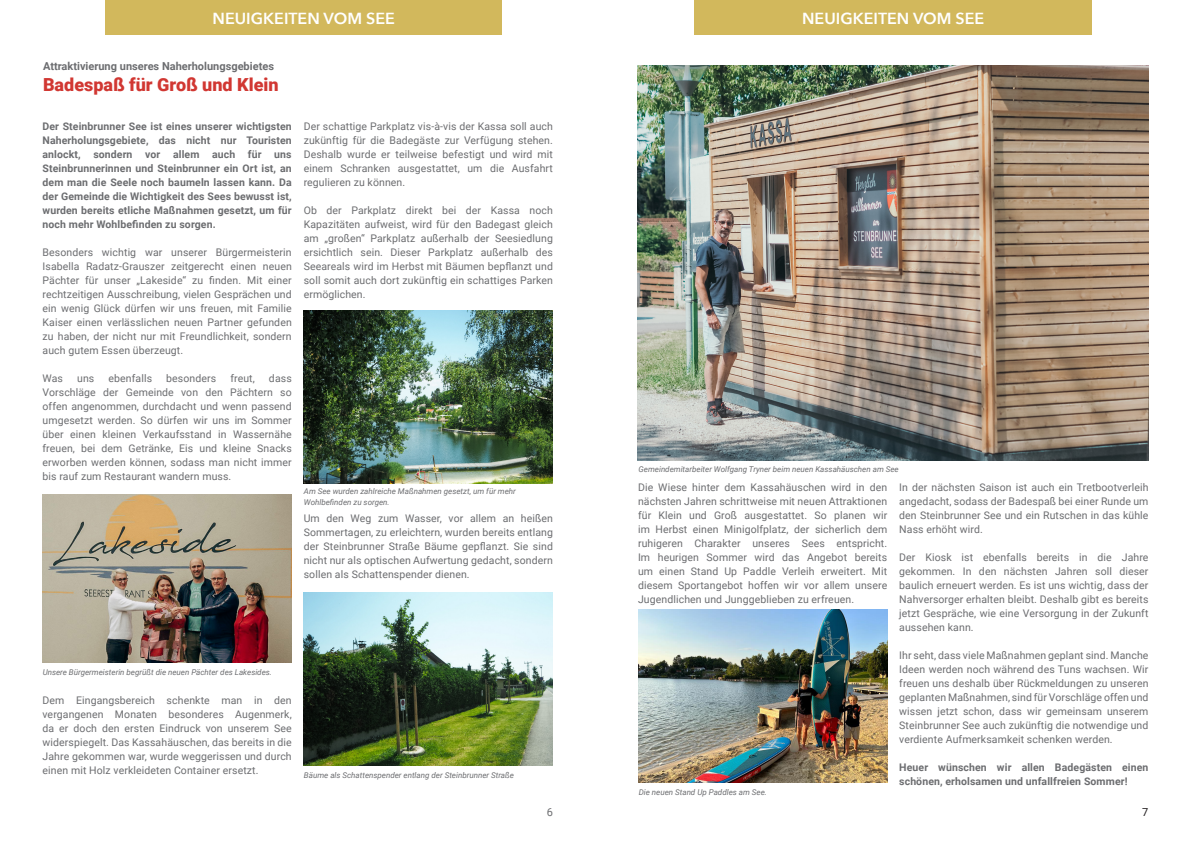
<style>
.page{position:relative;width:1191px;height:842px;background:#fff}
.page>*{position:absolute;margin:0;border:0;box-sizing:border-box;transform-origin:0 0}
._28_30_bold_left{font:900 18px "Roboto";color:#d13732}
.t1{font:600 16px "Avenir Next";color:#fff}
._14_19_Semibold_Ital{font:700 11px "Roboto";color:#6c6d70}
._14_19_Semibold_Ital-2{font:11px "Roboto";color:#6c6d70}
._14_19_Semibold_Ital-3{font:11px "Roboto";color:#231f20}
._14_19_Semibold_Ital-4{font:10.5px/14px "Roboto";letter-spacing:.01em;color:#6c6d70;text-align:justify}
._14_19_Semibold_Ital-5{font:700 10.5px/14px "Roboto";letter-spacing:.01em;color:#6c6d70;text-align:justify}
._14_19_Semibold_Ital-6{font:italic 8px/11px "Roboto";color:#6c6d70}
</style>
<div class="page">
<div style="left:105px;top:0;width:397px;height:35px;background:#d2b85c"></div>
<div style="left:694px;top:0;width:397px;height:35px;background:#d2b85c"></div>
<img style="left:43px;top:495px;width:249px;height:167px">
<img style="left:304px;top:310px;width:249px;height:173px">
<img style="left:304px;top:593px;width:249px;height:173px">
<img style="left:637px;top:66px;width:511px;height:395px">
<img style="left:638px;top:610px;width:249px;height:173px">
<p class="t1" style="left:207px;top:5px;width:195px">GEMEINDEBUDGET 2023</p>
<p class="t1" style="left:213px;top:5px;width:184px">NEUIGKEITEN VOM SEE</p>
<p class="t1" style="left:796px;top:5px;width:195px">GEMEINDEBUDGET 2023</p>
<p class="t1" style="left:802px;top:5px;width:184px">NEUIGKEITEN VOM SEE</p>
<p class="_14_19_Semibold_Ital" style="left:43px;top:58px;width:232px">Attraktivierung unseres Naherholungsgebietes</p>
<p class="_28_30_bold_left" style="left:43px;top:72px;width:237px">Badespaß für Groß und Klein</p>
<p class="_14_19_Semibold_Ital-5" style="left:43px;top:119px;width:251px">Der Steinbrunner See ist eines unserer wichtigsten Naherholungsgebiete, das nicht nur Touristen anlockt, sondern vor allem auch für uns Steinbrunnerinnen und Steinbrunner ein Ort ist, an dem man die Seele noch baumeln lassen kann. Da der Gemeinde die Wichtigkeit des Sees bewusst ist, wurden bereits etliche Maßnahmen gesetzt, um für noch mehr Wohlbefinden zu sorgen.</p>
<p class="_14_19_Semibold_Ital-4" style="left:43px;top:245px;width:251px">Besonders wichtig war unserer Bürgermeisterin Isabella Radatz-Grauszer zeitgerecht einen neuen Pächter für unser „Lakeside“ zu finden. Mit einer rechtzeitigen Ausschreibung, vielen Gesprächen und ein wenig Glück dürfen wir uns freuen, mit Familie Kaiser einen verlässlichen neuen Partner gefunden zu haben, der nicht nur mit Freundlichkeit, sondern auch gutem Essen überzeugt.</p>
<p class="_14_19_Semibold_Ital-4" style="left:43px;top:371px;width:22px">Was</p>
<p class="_14_19_Semibold_Ital-4" style="left:77px;top:371px;width:19px">uns</p>
<p class="_14_19_Semibold_Ital-4" style="left:109px;top:371px;width:45px">ebenfalls</p>
<p class="_14_19_Semibold_Ital-4" style="left:166px;top:371px;width:51px">besonders</p>
<p class="_14_19_Semibold_Ital-4" style="left:230px;top:371px;width:26px">freut,</p>
<p class="_14_19_Semibold_Ital-4" style="left:43px;top:371px;width:251px;text-indent:226px">dass Vorschläge der Gemeinde von den Pächtern so offen angenommen, durchdacht und wenn passend umgesetzt werden. So dürfen wir uns im Sommer über einen kleinen Verkaufsstand in Wassernähe freuen, bei dem Getränke, Eis und kleine Snacks erworben werden können, sodass man nicht immer bis rauf zum Restaurant wandern muss.</p>
<p class="_14_19_Semibold_Ital-6" style="left:43px;top:666px;width:231px">Unsere Bürgermeisterin begrüßt die neuen Pächter des Lakesides.</p>
<p class="_14_19_Semibold_Ital-4" style="left:43px;top:693px;width:251px">Dem Eingangsbereich schenkte man in den vergangenen Monaten besonderes Augenmerk, da er doch den ersten Eindruck von unserem See widerspiegelt. Das Kassahäuschen, das bereits in die Jahre gekommen war, wurde weggerissen und durch einen mit Holz verkleideten Container ersetzt.</p>
<p class="_14_19_Semibold_Ital-4" style="left:304px;top:119px;width:251px">Der schattige Parkplatz vis-à-vis der Kassa soll auch zukünftig für die Badegäste zur Verfügung stehen.<br>Deshalb wurde er teilweise befestigt und wird mit einem Schranken ausgestattet, um die Ausfahrt regulieren zu können.</p>
<p class="_14_19_Semibold_Ital-4" style="left:304px;top:203px;width:251px">Ob der Parkplatz direkt bei der Kassa noch Kapazitäten aufweist, wird für den Badegast gleich am „großen“ Parkplatz außerhalb der Seesiedlung ersichtlich sein. Dieser Parkplatz außerhalb des Seeareals wird im Herbst mit Bäumen bepflanzt und soll somit auch dort zukünftig ein schattiges Parken ermöglichen.</p>
<p class="_14_19_Semibold_Ital-6" style="left:304px;top:485px;width:213px">Am See wurden zahlreiche Maßnahmen gesetzt, um für mehr<br>Wohlbefinden zu sorgen.</p>
<p class="_14_19_Semibold_Ital-4" style="left:304px;top:511px;width:251px">Um den Weg zum Wasser, vor allem an heißen Sommertagen, zu erleichtern, wurden bereits entlang der Steinbrunner Straße Bäume gepflanzt. Sie sind nicht nur als optischen Aufwertung gedacht, sondern sollen als Schattenspender dienen.</p>
<p class="_14_19_Semibold_Ital-6" style="left:304px;top:769px;width:211px">Bäume als Schattenspender entlang der Steinbrunner Straße</p>
<p class="_14_19_Semibold_Ital-6" style="left:638px;top:463px;width:262px">Gemeindemitarbeiter Wolfgang Tryner beim neuen Kassahäuschen am See</p>
<p class="_14_19_Semibold_Ital-4" style="left:638px;top:480px;width:251px">Die Wiese hinter dem Kassahäuschen wird in den nächsten Jahren schrittweise mit neuen Attraktionen für Klein und Groß ausgestattet. So planen wir im Herbst einen Minigolfplatz, der sicherlich dem ruhigeren Charakter unseres Sees entspricht.<br>Im heurigen Sommer wird das Angebot bereits um einen Stand Up Paddle Verleih erweitert. Mit diesem Sportangebot hoffen wir vor allem unsere Jugendlichen und Junggeblieben zu erfreuen.</p>
<p class="_14_19_Semibold_Ital-4" style="left:899px;top:480px;width:251px">In der nächsten Saison ist auch ein Tretbootverleih angedacht, sodass der Badespaß bei einer Runde um den Steinbrunner See und ein Rutschen in das kühle Nass erhöht wird.</p>
<p class="_14_19_Semibold_Ital-4" style="left:899px;top:550px;width:251px">Der Kiosk ist ebenfalls bereits in die Jahre gekommen. In den nächsten Jahren soll dieser baulich erneuert werden. Es ist uns wichtig, dass der Nahversorger erhalten bleibt. Deshalb gibt es bereits jetzt Gespräche, wie eine Versorgung in der Zukunft aussehen kann.</p>
<p class="_14_19_Semibold_Ital-4" style="left:899px;top:648px;width:251px">Ihr seht, dass viele Maßnahmen geplant sind. Manche Ideen werden noch während des Tuns wachsen. Wir freuen uns deshalb über Rückmeldungen zu unseren geplanten Maßnahmen, sind für Vorschläge offen und wissen jetzt schon, dass wir gemeinsam unserem Steinbrunner See auch zukünftig die notwendige und verdiente Aufmerksamkeit schenken werden.</p>
<p class="_14_19_Semibold_Ital-5" style="left:899px;top:760px;width:251px">Heuer wünschen wir allen Badegästen einen schönen, erholsamen und unfallfreien Sommer!</p>
<p class="_14_19_Semibold_Ital-6" style="left:639px;top:786px;width:130px">Die neuen Stand Up Paddles am See.</p>
<p class="_14_19_Semibold_Ital-2" style="left:547px;top:804px;width:8px">6</p>
<p class="_14_19_Semibold_Ital-3" style="left:1142px;top:804px;width:8px">7</p>
</div>
